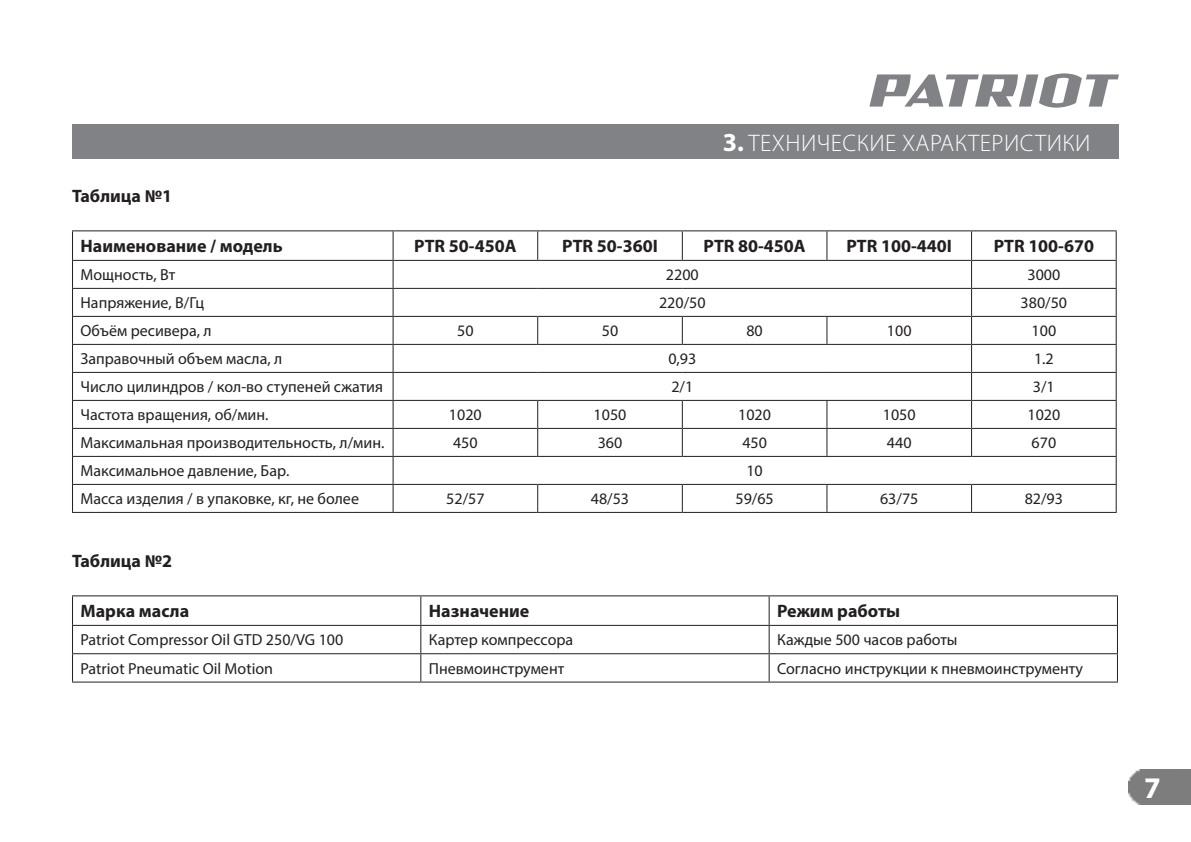
<style>
.page{position:relative;width:1191px;height:842px;background:#fff}
.page>*{position:absolute;margin:0;border:0;box-sizing:border-box;transform-origin:0 0}
.t1{font:700 30px "Myriad Pro";color:#fff}
.t2{font:300 24px "Myriad Pro";letter-spacing:.02em;color:#fff}
.t3{font:700 18px "Myriad Pro";color:#231f20}
.t4{font:16px "Myriad Pro";color:#231f20}
.s1{font-weight:700;font-size:26px}
</style>
<div class="page">
<img style="left:1128px;top:770px;width:63px;height:35px">
<svg style="left:869px;top:73px;width:250px;height:35px"></svg>
<hr style="left:72px;top:230px;width:321px;height:1px;background:#231f20">
<hr style="left:393px;top:230px;width:145px;height:1px;background:#231f20">
<hr style="left:538px;top:230px;width:144px;height:1px;background:#231f20">
<svg style="left:537px;top:231px;width:1px;height:29px"></svg>
<hr style="left:682px;top:230px;width:145px;height:1px;background:#231f20">
<svg style="left:682px;top:231px;width:1px;height:29px"></svg>
<hr style="left:827px;top:230px;width:144px;height:1px;background:#231f20">
<svg style="left:826px;top:231px;width:1px;height:29px"></svg>
<hr style="left:971px;top:230px;width:145px;height:1px;background:#231f20">
<hr style="left:72px;top:260px;width:321px;height:1px;background:#231f20">
<hr style="left:393px;top:260px;width:145px;height:1px;background:#231f20">
<hr style="left:538px;top:260px;width:144px;height:1px;background:#231f20">
<hr style="left:682px;top:260px;width:145px;height:1px;background:#231f20">
<hr style="left:827px;top:260px;width:144px;height:1px;background:#231f20">
<hr style="left:971px;top:260px;width:145px;height:1px;background:#231f20">
<hr style="left:72px;top:288px;width:321px;height:1px;background:#231f20">
<hr style="left:393px;top:288px;width:145px;height:1px;background:#231f20">
<hr style="left:538px;top:288px;width:144px;height:1px;background:#231f20">
<hr style="left:682px;top:288px;width:145px;height:1px;background:#231f20">
<hr style="left:827px;top:288px;width:144px;height:1px;background:#231f20">
<hr style="left:971px;top:288px;width:145px;height:1px;background:#231f20">
<hr style="left:72px;top:316px;width:321px;height:1px;background:#231f20">
<hr style="left:393px;top:316px;width:145px;height:1px;background:#231f20">
<hr style="left:538px;top:316px;width:144px;height:1px;background:#231f20">
<svg style="left:537px;top:317px;width:1px;height:27px"></svg>
<hr style="left:682px;top:316px;width:145px;height:1px;background:#231f20">
<svg style="left:682px;top:317px;width:1px;height:27px"></svg>
<hr style="left:827px;top:316px;width:144px;height:1px;background:#231f20">
<svg style="left:826px;top:317px;width:1px;height:27px"></svg>
<hr style="left:971px;top:316px;width:145px;height:1px;background:#231f20">
<hr style="left:72px;top:344px;width:321px;height:1px;background:#231f20">
<hr style="left:393px;top:344px;width:145px;height:1px;background:#231f20">
<hr style="left:538px;top:344px;width:144px;height:1px;background:#231f20">
<hr style="left:682px;top:344px;width:145px;height:1px;background:#231f20">
<hr style="left:827px;top:344px;width:144px;height:1px;background:#231f20">
<hr style="left:971px;top:344px;width:145px;height:1px;background:#231f20">
<hr style="left:72px;top:372px;width:321px;height:1px;background:#231f20">
<hr style="left:393px;top:372px;width:145px;height:1px;background:#231f20">
<hr style="left:538px;top:372px;width:144px;height:1px;background:#231f20">
<hr style="left:682px;top:372px;width:145px;height:1px;background:#231f20">
<hr style="left:827px;top:372px;width:144px;height:1px;background:#231f20">
<hr style="left:971px;top:372px;width:145px;height:1px;background:#231f20">
<hr style="left:72px;top:400px;width:321px;height:1px;background:#231f20">
<hr style="left:393px;top:400px;width:145px;height:1px;background:#231f20">
<hr style="left:538px;top:400px;width:144px;height:1px;background:#231f20">
<hr style="left:682px;top:400px;width:145px;height:1px;background:#231f20">
<hr style="left:827px;top:400px;width:144px;height:1px;background:#231f20">
<hr style="left:971px;top:400px;width:145px;height:1px;background:#231f20">
<hr style="left:72px;top:428px;width:321px;height:1px;background:#231f20">
<hr style="left:393px;top:428px;width:145px;height:1px;background:#231f20">
<hr style="left:538px;top:428px;width:144px;height:1px;background:#231f20">
<svg style="left:537px;top:401px;width:1px;height:55px"></svg>
<hr style="left:682px;top:428px;width:145px;height:1px;background:#231f20">
<svg style="left:682px;top:401px;width:1px;height:55px"></svg>
<hr style="left:827px;top:428px;width:144px;height:1px;background:#231f20">
<svg style="left:826px;top:401px;width:1px;height:55px"></svg>
<hr style="left:971px;top:428px;width:145px;height:1px;background:#231f20">
<svg style="left:971px;top:231px;width:1px;height:225px"></svg>
<hr style="left:72px;top:456px;width:321px;height:1px;background:#231f20">
<hr style="left:393px;top:456px;width:145px;height:1px;background:#231f20">
<hr style="left:538px;top:456px;width:144px;height:1px;background:#231f20">
<hr style="left:682px;top:456px;width:145px;height:1px;background:#231f20">
<hr style="left:827px;top:456px;width:144px;height:1px;background:#231f20">
<hr style="left:971px;top:456px;width:145px;height:1px;background:#231f20">
<hr style="left:72px;top:484px;width:321px;height:1px;background:#231f20">
<svg style="left:72px;top:231px;width:1px;height:281px"></svg>
<hr style="left:393px;top:484px;width:145px;height:1px;background:#231f20">
<svg style="left:392px;top:231px;width:1px;height:281px"></svg>
<hr style="left:538px;top:484px;width:144px;height:1px;background:#231f20">
<svg style="left:537px;top:485px;width:1px;height:27px"></svg>
<hr style="left:682px;top:484px;width:145px;height:1px;background:#231f20">
<svg style="left:682px;top:485px;width:1px;height:27px"></svg>
<hr style="left:827px;top:484px;width:144px;height:1px;background:#231f20">
<svg style="left:826px;top:485px;width:1px;height:27px"></svg>
<hr style="left:971px;top:484px;width:145px;height:1px;background:#231f20">
<svg style="left:971px;top:485px;width:1px;height:27px"></svg>
<svg style="left:1115px;top:231px;width:1px;height:281px"></svg>
<hr style="left:72px;top:512px;width:321px;height:1px;background:#231f20">
<hr style="left:393px;top:512px;width:145px;height:1px;background:#231f20">
<hr style="left:538px;top:512px;width:144px;height:1px;background:#231f20">
<hr style="left:682px;top:512px;width:145px;height:1px;background:#231f20">
<hr style="left:827px;top:512px;width:144px;height:1px;background:#231f20">
<hr style="left:971px;top:512px;width:145px;height:1px;background:#231f20">
<hr style="left:72px;top:595px;width:349px;height:1px;background:#231f20">
<hr style="left:421px;top:595px;width:348px;height:1px;background:#231f20">
<hr style="left:769px;top:595px;width:349px;height:1px;background:#231f20">
<hr style="left:72px;top:625px;width:349px;height:1px;background:#231f20">
<hr style="left:421px;top:625px;width:348px;height:1px;background:#231f20">
<hr style="left:769px;top:625px;width:349px;height:1px;background:#231f20">
<hr style="left:72px;top:653px;width:349px;height:1px;background:#231f20">
<svg style="left:72px;top:596px;width:1px;height:86px"></svg>
<hr style="left:421px;top:653px;width:348px;height:1px;background:#231f20">
<svg style="left:420px;top:596px;width:1px;height:86px"></svg>
<hr style="left:769px;top:653px;width:349px;height:1px;background:#231f20">
<svg style="left:768px;top:596px;width:1px;height:86px"></svg>
<svg style="left:1117px;top:596px;width:1px;height:86px"></svg>
<hr style="left:72px;top:682px;width:349px;height:1px;background:#231f20">
<hr style="left:421px;top:682px;width:348px;height:1px;background:#231f20">
<hr style="left:769px;top:682px;width:349px;height:1px;background:#231f20">
<div style="left:72px;top:124px;width:1047px;height:34px;background:#808285"></div>
<p class="t3" style="left:72px;top:187px;width:102px">Таблица №1</p>
<h2 class="t2" style="left:722px;top:132px;width:369px"><span class="s1">3.</span> ТЕХНИЧЕСКИЕ ХАРАКТЕРИСТИКИ</h2>
<p class="t3" style="left:80px;top:237px;width:204px">Наименование / модель</p>
<p class="t3" style="left:414px;top:237px;width:104px">PTR 50-450A</p>
<p class="t3" style="left:562px;top:237px;width:97px">PTR 50-360I</p>
<p class="t3" style="left:703px;top:237px;width:104px">PTR 80-450A</p>
<p class="t3" style="left:846px;top:237px;width:107px">PTR 100-440I</p>
<p class="t3" style="left:993px;top:237px;width:102px">PTR 100-670</p>
<p class="t4" style="left:80px;top:267px;width:96px">Мощность, Вт</p>
<p class="t4" style="left:666px;top:267px;width:34px">2200</p>
<p class="t4" style="left:1027px;top:267px;width:34px">3000</p>
<p class="t4" style="left:81px;top:295px;width:125px">Напряжение, В/Гц</p>
<p class="t4" style="left:659px;top:295px;width:48px">220/50</p>
<p class="t4" style="left:1020px;top:295px;width:48px">380/50</p>
<p class="t4" style="left:81px;top:323px;width:133px">Объём ресивера, л</p>
<p class="t4" style="left:457px;top:323px;width:18px">50</p>
<p class="t4" style="left:602px;top:323px;width:18px">50</p>
<p class="t4" style="left:746px;top:323px;width:18px">80</p>
<p class="t4" style="left:887px;top:323px;width:26px">100</p>
<p class="t4" style="left:1031px;top:323px;width:26px">100</p>
<p class="t4" style="left:81px;top:351px;width:203px">Заправочный объем масла, л</p>
<p class="t4" style="left:668px;top:351px;width:29px">0,93</p>
<p class="t4" style="left:1034px;top:351px;width:21px">1.2</p>
<p class="t4" style="left:81px;top:379px;width:304px">Число цилиндров / кол-во ступеней сжатия</p>
<p class="t4" style="left:671px;top:379px;width:23px">2/1</p>
<p class="t4" style="left:1033px;top:379px;width:23px">3/1</p>
<p class="t4" style="left:81px;top:407px;width:189px">Частота вращения, об/мин.</p>
<p class="t4" style="left:449px;top:407px;width:34px">1020</p>
<p class="t4" style="left:593px;top:407px;width:34px">1050</p>
<p class="t4" style="left:738px;top:407px;width:34px">1020</p>
<p class="t4" style="left:883px;top:407px;width:34px">1050</p>
<p class="t4" style="left:1027px;top:407px;width:34px">1020</p>
<p class="t4" style="left:81px;top:435px;width:305px">Максимальная производительность, л/мин.</p>
<p class="t4" style="left:453px;top:435px;width:26px">450</p>
<p class="t4" style="left:597px;top:435px;width:26px">360</p>
<p class="t4" style="left:742px;top:435px;width:26px">450</p>
<p class="t4" style="left:887px;top:435px;width:26px">440</p>
<p class="t4" style="left:1031px;top:435px;width:26px">670</p>
<p class="t4" style="left:81px;top:463px;width:210px">Максимальное давление, Бар.</p>
<p class="t4" style="left:746px;top:463px;width:18px">10</p>
<p class="t4" style="left:81px;top:491px;width:280px">Масса изделия / в упаковке, кг, не более</p>
<p class="t4" style="left:446px;top:491px;width:40px">52/57</p>
<p class="t4" style="left:591px;top:491px;width:40px">48/53</p>
<p class="t4" style="left:735px;top:491px;width:40px">59/65</p>
<p class="t4" style="left:880px;top:491px;width:40px">63/75</p>
<p class="t4" style="left:1024px;top:491px;width:40px">82/93</p>
<p class="t3" style="left:72px;top:552px;width:102px">Таблица №2</p>
<p class="t3" style="left:80px;top:602px;width:110px">Марка масла</p>
<p class="t3" style="left:429px;top:602px;width:102px">Назначение</p>
<p class="t3" style="left:777px;top:602px;width:125px">Режим работы</p>
<p class="t4" style="left:80px;top:632px;width:264px">Patriot Compressor Oil GTD 250/VG 100</p>
<p class="t4" style="left:429px;top:632px;width:146px">Картер компрессора</p>
<p class="t4" style="left:777px;top:632px;width:182px">Каждые 500 часов работы</p>
<p class="t4" style="left:80px;top:661px;width:194px">Patriot Pneumatic Oil Motion</p>
<p class="t4" style="left:429px;top:661px;width:137px">Пневмоинструмент</p>
<p class="t4" style="left:777px;top:661px;width:307px">Согласно инструкции к пневмоинструменту</p>
<h1 class="t1" style="left:1144px;top:773px;width:18px">7</h1>
</div>
